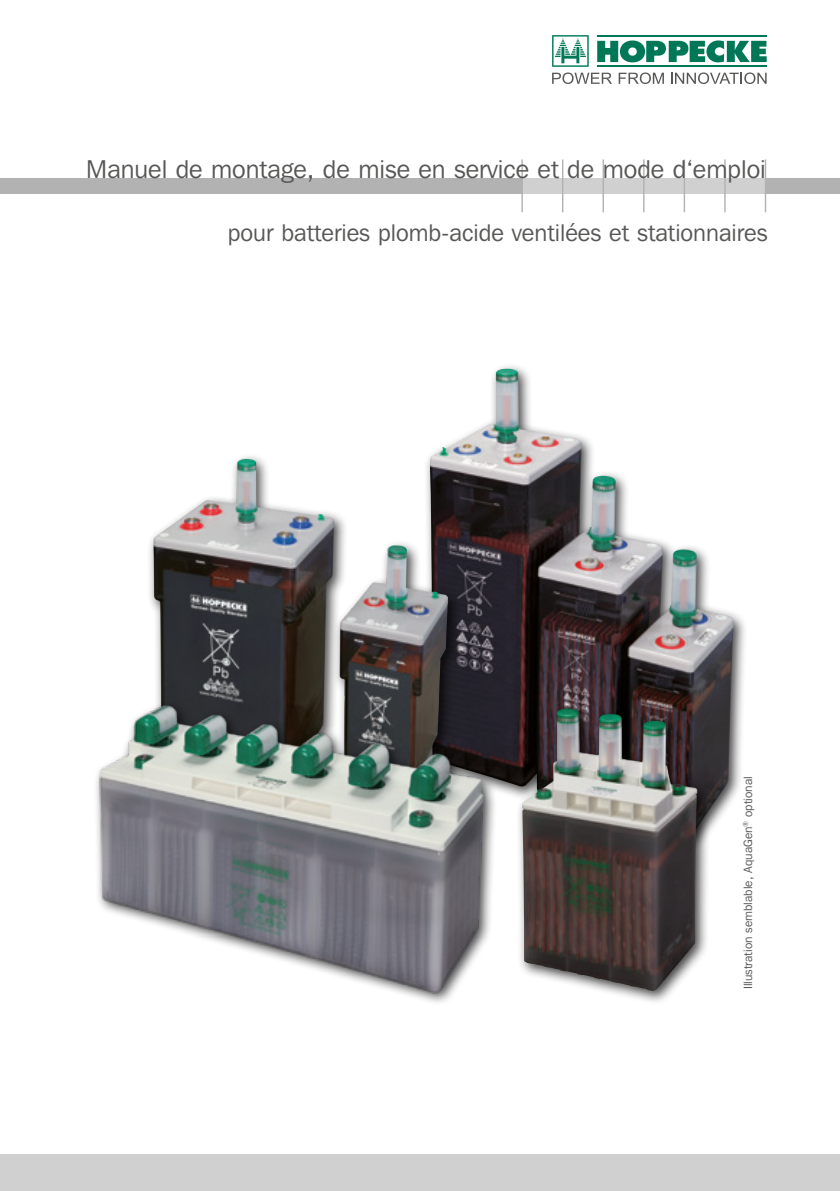
<style>
.page{position:relative;width:840px;height:1191px;background:#fff}
.page>*{position:absolute;margin:0;border:0;box-sizing:border-box;transform-origin:0 0}
.t1{font:25.6px "Franklin Gothic IT Cby BT";color:#575756}
.t2{font:24px "Franklin Gothic IT Cby BT";color:#575756}
.t3{font:12px "Franklin Gothic IT Cby BT";color:#575756}
</style>
<div class="page">
<div style="left:0;top:1154px;width:839px;height:37px;background:#d0d0d0"></div>
<div style="left:521px;top:178px;width:244px;height:16px;background:#d0d0d0"></div>
<div style="left:765px;top:178px;width:74px;height:16px;background:#b3b2b2"></div>
<svg style="left:552px;top:35px;width:214px;height:49px"></svg>
<div style="left:0;top:178px;width:522px;height:16px;background:#b3b2b2"></div>
<hr style="left:521px;top:159px;width:1px;height:53px;background:#b3b2b2">
<hr style="left:561px;top:159px;width:2px;height:53px;background:#b3b2b2">
<hr style="left:602px;top:159px;width:1px;height:53px;background:#b3b2b2">
<hr style="left:642px;top:159px;width:2px;height:53px;background:#b3b2b2">
<hr style="left:764px;top:159px;width:1px;height:53px;background:#b3b2b2">
<hr style="left:723px;top:159px;width:2px;height:53px;background:#b3b2b2">
<hr style="left:683px;top:159px;width:1px;height:53px;background:#b3b2b2">
<div style="left:422px;top:362px;width:325px;height:490px;background:#000;opacity:.75"></div>
<img style="left:429px;top:369px;width:304px;height:469px">
<div style="left:146px;top:452px;width:316px;height:350px;background:#000;opacity:.75"></div>
<img style="left:153px;top:459px;width:295px;height:218px">
<div style="left:515px;top:702px;width:196px;height:303px;background:#000;opacity:.75"></div>
<img style="left:521px;top:708px;width:176px;height:283px">
<img style="left:96px;top:677px;width:414px;height:325px">
<p class="t1" style="left:86px;top:153px;width:680px">Manuel de montage, de mise en service et de mode d‘emploi</p>
<p class="t2" style="left:228px;top:218px;width:541px">pour batteries plomb-acide ventilées et stationnaires</p>
<p class="t3" style="left:740px;top:989px;width:215px;rotate:-90deg">Illustration semblable, AquaGen<sup>®</sup> optional</p>
</div>
